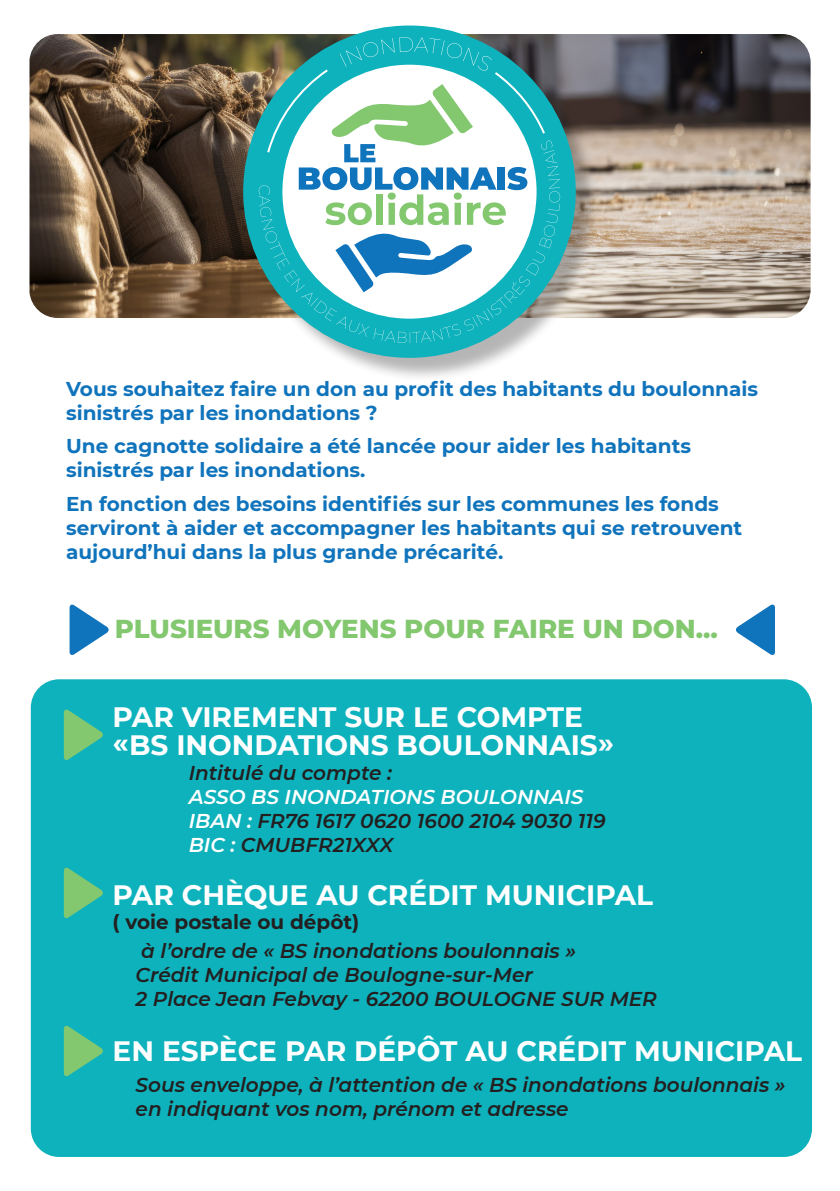
<style>
.page{position:relative;width:840px;height:1191px;background:#fff}
.page>*{position:absolute;margin:0;border:0;box-sizing:border-box;transform-origin:0 0}
.t1{font:700 28px "Montserrat";color:#fff}
.t2{font:800 26px "Montserrat";color:#83c76f}
.t3{font:700 20px/24px "Montserrat";color:#1074bc}
.t4{font:italic 600 20px "Montserrat";color:#231f20}
.t5{font:italic 600 20px "Montserrat";color:#fff}
.t6{font:700 20px "Montserrat";color:#231f20}
.s1{color:#fff}
</style>
<div class="page">
<img style="left:29px;top:34px;width:781px;height:284px">
<div style="left:246px;top:29px;width:354px;height:354px;background:#231f20;opacity:.33"></div>
<div style="left:243px;top:26px;width:332px;height:332px;border:39px solid #0eb2bc;border-radius:50%"></div>
<svg style="left:258px;top:37px;width:302px;height:306px"></svg>
<div style="left:31px;top:679px;width:780px;height:478px;background:#0eb2bc;border-radius:28px"></div>
<svg style="left:69px;top:604px;width:40px;height:51px"></svg>
<svg style="left:64px;top:709px;width:39px;height:51px"></svg>
<svg style="left:64px;top:867px;width:39px;height:51px"></svg>
<svg style="left:736px;top:604px;width:38px;height:51px"></svg>
<svg style="left:64px;top:1025px;width:39px;height:52px"></svg>
<p class="t3" style="left:66px;top:376px;width:693px">Vous souhaitez faire un don au profit des habitants du boulonnais sinistrés par les inondations ?</p>
<p class="t3" style="left:66px;top:433px;width:626px">Une cagnotte solidaire a été lancée pour aider les habitants sinistrés par les inondations.</p>
<p class="t3" style="left:66px;top:491px;width:677px">En fonction des besoins identifiés sur les communes les fonds serviront à aider et accompagner les habitants qui se retrouvent aujourd’hui dans la plus grande précarité.</p>
<p class="t2" style="left:115px;top:609px;width:604px">PLUSIEURS MOYENS POUR FAIRE UN DON...</p>
<p class="t1" style="left:113px;top:697px;width:471px">PAR VIREMENT SUR LE COMPTE</p>
<p class="t1" style="left:113px;top:725px;width:503px">«BS INONDATIONS BOULONNAIS»</p>
<p class="t4" style="left:189px;top:759px;width:205px">Intitulé du compte :</p>
<p class="t5" style="left:189px;top:783px;width:396px">ASSO BS INONDATIONS BOULONNAIS</p>
<p class="t4" style="left:189px;top:807px;width:418px"><span class="s1">IBAN :</span> FR76 1617 0620 1600 2104 9030 119</p>
<p class="t4" style="left:189px;top:831px;width:206px"><span class="s1">BIC :</span> CMUBFR21XXX</p>
<p class="t1" style="left:113px;top:874px;width:541px">PAR CHÈQUE AU CRÉDIT MUNICIPAL</p>
<p class="t6" style="left:113px;top:907px;width:248px">( voie postale ou dépôt)</p>
<p class="t4" style="left:141px;top:936px;width:436px">à l’ordre de « BS inondations boulonnais »</p>
<p class="t4" style="left:135px;top:960px;width:398px">Crédit Municipal de Boulogne-sur-Mer</p>
<p class="t4" style="left:135px;top:984px;width:522px">2 Place Jean Febvay - 62200 BOULOGNE SUR MER</p>
<p class="t1" style="left:113px;top:1030px;width:690px">EN ESPÈCE PAR DÉPÔT AU CRÉDIT MUNICIPAL</p>
<p class="t4" style="left:135px;top:1070px;width:651px">Sous enveloppe, à l’attention de « BS inondations boulonnais »</p>
<p class="t4" style="left:135px;top:1094px;width:434px">en indiquant vos nom, prénom et adresse</p>
</div>
